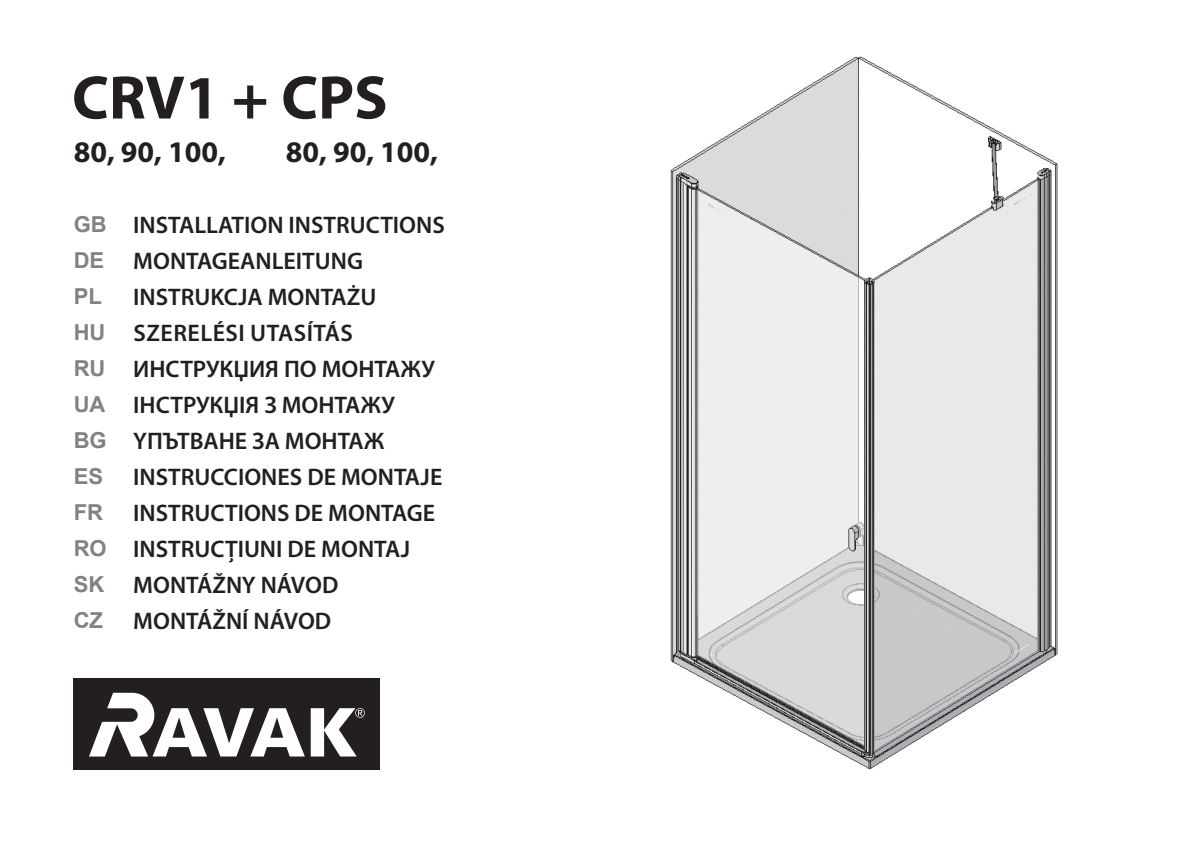
<style>
.page{position:relative;width:1191px;height:842px;background:#fff}
.page>*{position:absolute;margin:0;border:0;box-sizing:border-box;transform-origin:0 0}
.t1{font:700 62px "Myriad Pro";color:#231f20}
.t2{font:700 30px "Myriad Pro";color:#231f20}
.t3{font:600 24px/36px "Myriad Pro";color:#231f20}
.t4{font:700 22px/36px "Arial";color:#808285}
</style>
<div class="page">
<div style="left:74px;top:679px;width:306px;height:91px;background:#231f20"></div>
<svg style="left:89px;top:693px;width:216px;height:63px"></svg>
<svg style="left:311px;top:708px;width:54px;height:48px"></svg>
<img style="left:670px;top:56px;width:388px;height:714px">
<svg style="left:708px;top:204px;width:7px;height:6px"></svg>
<svg style="left:1026px;top:193px;width:6px;height:6px"></svg>
<svg style="left:1020px;top:645px;width:8px;height:5px"></svg>
<svg style="left:706px;top:651px;width:6px;height:5px"></svg>
<h1 class="t1" style="left:72px;top:57px;width:317px">CRV1 + CPS</h1>
<p class="t2" style="left:74px;top:132px;width:154px">80, 90, 100,</p>
<p class="t2" style="left:286px;top:132px;width:154px">80, 90, 100,</p>
<p class="t4" style="left:74px;top:207px;width:34px">GB<br>DE<br>PL<br>HU<br>RU<br>UA<br>BG<br>ES<br>FR<br>RO<br>SK<br>CZ</p>
<p class="t3" style="left:133px;top:206px;width:313px;text-indent:117px">ON INSTRUCTIONS<br>MONTAGEANLEITU</p>
<p class="t3" style="left:133px;top:206px;width:48px">INSTALLATI</p>
<p class="t3" style="left:133px;top:242px;width:308px;text-indent:198px">NG<br>INSTRU KCJA MONTAŻU<br>SZERELÉSI UTASÍTÁS<br>ИНСТРУКЏИЯ ПО МОНТАЖУ<br>IНСТРУКЏIЯ З МОНТАЖУ<br>YПЪТВАНЕ ЗA МОНТАЖ<br>INSTRUCCIONES DE MONTAJE<br>INSTRUCTIONS DE MONTAGE<br>INSTRUCŢIU NI DE MONTAJ<br>MONTÁŽNY NÁVOD<br>MONTÁŽNÍ NÁVOD</p>
</div>
